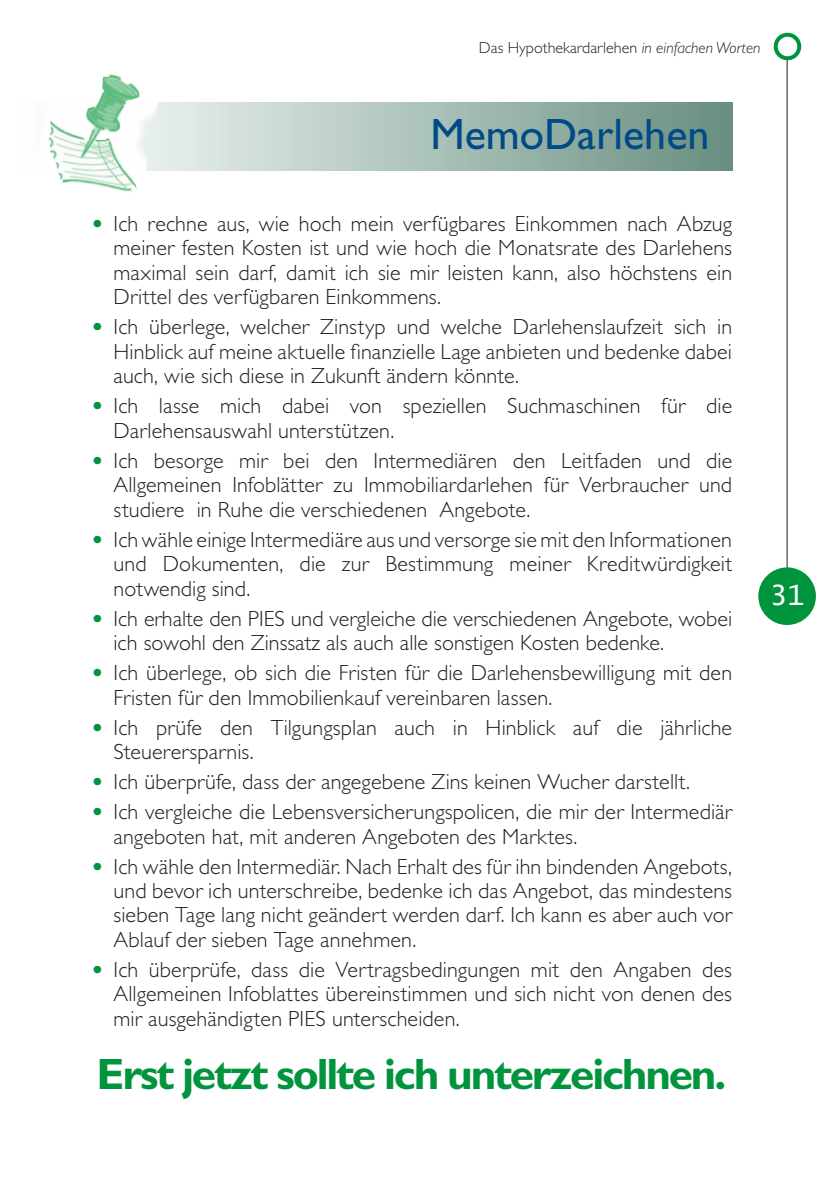
<style>
.page{position:relative;width:840px;height:1191px;background:#fff}
.page>*{position:absolute;margin:0;border:0;box-sizing:border-box;transform-origin:0 0}
.TITOLO_PARAGRAFO{font:700 44px "Gill Sans Std";letter-spacing:-.05em;color:#00943d}
.TITOLO_SEZIONE{font:44px "Gill Sans Std";color:#004a87}
.t1{font:28px "Lucida Console";color:#fff}
.t2{font:300 22px/24.4px "Gill Sans Std";letter-spacing:.005em;color:#231f20;text-align:justify}
.t3{font:300 16px "Gill Sans Std";color:#231f20}
.s1{font-style:italic}
.s2{font-family:"Optima LT Std";font-weight:400;color:#00943d}
</style>
<div class="page">
<hr style="left:786px;top:60px;width:1px;height:510px;background:#231f20">
<div style="left:759px;top:569px;width:54px;height:54px;background:#00943d;border-radius:50%"></div>
<div style="left:757px;top:567px;width:58px;height:58px;border:4px solid #00943d;border-radius:50%"></div>
<div style="left:773px;top:33px;width:27px;height:27px;border:4px solid #00943d;border-radius:50%"></div>
<svg style="left:162px;top:102px;width:569px;height:68px;background:#a7beb4"></svg>
<svg style="left:141px;top:102px;width:21px;height:69px"></svg>
<img style="left:48px;top:74px;width:93px;height:118px">
<p class="t3" style="left:478px;top:38px;width:283px">Das Hypothekardarlehen <span class="s1">in einfachen Worten</span></p>
<p class="TITOLO_SEZIONE" style="left:430px;top:109px;width:280px">MemoDarlehen</p>
<p class="t2" style="left:113px;top:212px;width:619px;text-indent:-23px"><span class="s2">•</span> Ich rechne aus, wie hoch mein verfügbares Einkommen nach Abzug meiner festen Kosten ist und wie hoch die Monatsrate des Darlehens maximal sein darf, damit ich sie mir leisten kann, also höchstens ein Drittel des verfügbaren Einkommens.</p>
<p class="t2" style="left:113px;top:315px;width:620px;text-indent:-23px"><span class="s2">•</span> Ich überlege, welcher Zinstyp und welche Darlehenslaufzeit sich in Hinblick auf meine aktuelle finanzielle Lage anbieten und bedenke dabei auch, wie sich diese in Zukunft ändern könnte.</p>
<p class="t2" style="left:113px;top:394px;width:620px;text-indent:-23px"><span class="s2">•</span> Ich lasse mich dabei von speziellen Suchmaschinen für die<br>Darlehensauswahl unterstützen.</p>
<p class="t2" style="left:113px;top:448px;width:620px;text-indent:-23px"><span class="s2">•</span> Ich besorge mir bei den Intermediären den Leitfaden und die Allgemeinen Infoblätter zu Immobiliardarlehen für Verbraucher und studiere in Ruhe die verschiedenen Angebote.</p>
<p class="t2" style="left:113px;top:527px;width:619px;text-indent:-23px"><span class="s2">•</span> Ich wähle einige Intermediäre aus und versorge sie mit den Informationen und Dokumenten, die zur Bestimmung meiner Kreditwürdigkeit notwendig sind.</p>
<p class="t2" style="left:113px;top:606px;width:619px;text-indent:-23px"><span class="s2">•</span> Ich erhalte den PIES und vergleiche die verschiedenen Angebote, wobei ich sowohl den Zinssatz als auch alle sonstigen Kosten bedenke.</p>
<p class="t2" style="left:113px;top:661px;width:619px;text-indent:-23px"><span class="s2">•</span> Ich überlege, ob sich die Fristen für die Darlehensbewilligung mit den<br>Fristen für den Immobilienkauf vereinbaren lassen.</p>
<p class="t2" style="left:113px;top:715px;width:619px;text-indent:-23px"><span class="s2">•</span> Ich prüfe den Tilgungsplan auch in Hinblick auf die jährliche<br>Steuerersparnis.</p>
<p class="t2" style="left:91px;top:769px;width:600px"><span class="s2">•</span> Ich überprüfe, dass der angegebene Zins keinen Wucher darstellt.</p>
<p class="t2" style="left:113px;top:800px;width:619px;text-indent:-23px"><span class="s2">•</span> Ich vergleiche die Lebensversicherungspolicen, die mir der Intermediär angeboten hat, mit anderen Angeboten des Marktes.</p>
<p class="t2" style="left:113px;top:854px;width:619px;text-indent:-23px"><span class="s2">•</span> Ich wähle den Intermediär. Nach Erhalt des für ihn bindenden Angebots, und bevor ich unterschreibe, bedenke ich das Angebot, das mindestens sieben Tage lang nicht geändert werden darf. Ich kann es aber auch vor Ablauf der sieben Tage annehmen.</p>
<p class="t2" style="left:113px;top:957px;width:619px;text-indent:-23px"><span class="s2">•</span> Ich überprüfe, dass die Vertragsbedingungen mit den Angaben des Allgemeinen Infoblattes übereinstimmen und sich nicht von denen des mir ausgehändigten PIES unterscheiden.</p>
<p class="TITOLO_PARAGRAFO" style="left:96px;top:1048px;width:631px">Erst jetzt sollte ich unterzeichnen.</p>
<p class="t1" style="left:769px;top:582px;width:35px">31</p>
</div>
